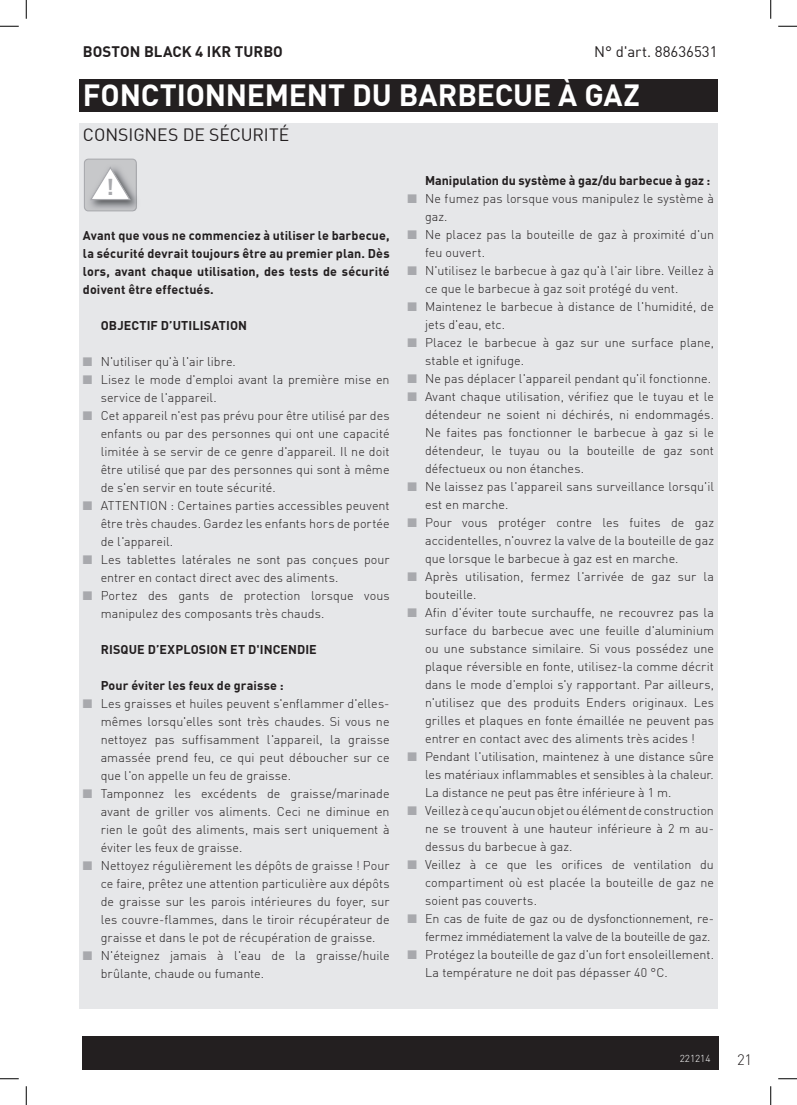
<style>
.page{position:relative;width:797px;height:1105px;background:#fff}
.page>*{position:absolute;margin:0;border:0;box-sizing:border-box;transform-origin:0 0}
.t1{font:700 36.25px "DIN Offc";color:#231f20}
.t2{font:700 30px "DIN Offc";letter-spacing:-.005em;color:#fff}
.t3{font:17.5px "DIN Offc";letter-spacing:-.005em;color:#231f20}
.t4{font:700 15px "DIN Offc";color:#231f20}
.t5{font:15px "DIN Offc";color:#231f20}
.t6{font:300 15px "DIN Pro";color:#231f20}
.t7{font:300 12.5px/18px "DIN Offc";letter-spacing:.005em;color:#231f20}
.t8{font:700 12.5px/18px "DIN Offc";letter-spacing:.01em;color:#231f20;text-align:justify}
.t9{font:300 12.5px/18px "DIN Offc";letter-spacing:-.015em;color:#231f20;text-align:right}
.t10{font:300 10px "DIN Offc";color:#fff}
.s1{font-size:22.5px;color:#a8a9ad}
.s2{color:#a8a9ad}
</style>
<div class="page">
<div style="left:79px;top:124px;width:638px;height:885px;background:#e6e7e9"></div>
<div style="left:82px;top:1036px;width:636px;height:33px;background:#231f20"></div>
<div style="left:79px;top:79px;width:638px;height:33px;background:#231f20"></div>
<svg style="left:84px;top:159px;width:53px;height:52px;background:#c4c5c7"></svg>
<svg style="left:0;top:25px;width:19px;height:2px"></svg>
<svg style="left:778px;top:25px;width:19px;height:2px"></svg>
<svg style="left:0;top:1078px;width:19px;height:1px"></svg>
<svg style="left:778px;top:1078px;width:19px;height:1px"></svg>
<svg style="left:25px;top:0;width:2px;height:19px"></svg>
<svg style="left:25px;top:1086px;width:2px;height:19px"></svg>
<svg style="left:770px;top:0;width:1px;height:19px"></svg>
<svg style="left:770px;top:1086px;width:1px;height:19px"></svg>
<p class="t4" style="left:83px;top:42px;width:201px">BOSTON BLACK 4 IKR TURBO</p>
<p class="t5" style="left:594px;top:42px;width:125px">N° d'art. 88636531</p>
<h2 class="t2" style="left:83px;top:76px;width:558px">FONCTIONNEMENT DU BARBECUE À GAZ</h2>
<h3 class="t3" style="left:83px;top:124px;width:208px">CONSIGNES DE SÉCURITÉ</h3>
<h1 class="t1" style="left:104px;top:162px;width:14px">!<span class="s1">!</span></h1>
<p class="t8" style="left:83px;top:225px;width:308px">Avant que vous ne commenciez à utiliser le barbecue, la sécurité devrait toujours être au premier plan. Dès lors, avant chaque utilisation, des tests de sécurité doivent être effectués.</p>
<p class="t8" style="left:101px;top:315px;width:148px">OBJECTIF D’UTILISATION</p>
<p class="t7" style="left:83px;top:352px;width:154px"><span class="s2">■</span> N'utiliser qu'à l'air libre.</p>
<p class="t7" style="left:101px;top:370px;width:290px;text-indent:-18px"><span class="s2">■</span> Lisez le mode d'emploi avant la première mise en service de l'appareil.</p>
<p class="t7" style="left:101px;top:406px;width:290px;text-align:justify;text-indent:-18px"><span class="s2">■</span> Cet appareil n'est pas prévu pour être utilisé par des enfants ou par des personnes qui ont une capacité limitée à se servir de ce genre d'appareil. Il ne doit être utilisé que par des personnes qui sont à même de s'en servir en toute sécurité.</p>
<p class="t7" style="left:101px;top:496px;width:290px;text-align:justify;text-indent:-18px"><span class="s2">■</span> ATTENTION : Certaines parties accessibles peuvent être très chaudes. Gardez les enfants hors de portée de l'appareil.</p>
<p class="t7" style="left:101px;top:550px;width:290px;text-indent:-18px"><span class="s2">■</span> Les tablettes latérales ne sont pas conçues pour entrer en contact direct avec des aliments.</p>
<p class="t7" style="left:101px;top:586px;width:290px;text-indent:-18px"><span class="s2">■</span> Portez des gants de protection lorsque vous manipulez des composants très chauds.</p>
<p class="t8" style="left:101px;top:639px;width:218px">RISQUE D’EXPLOSION ET D'INCENDIE</p>
<p class="t8" style="left:101px;top:675px;width:185px">Pour éviter les feux de graisse :</p>
<p class="t7" style="left:101px;top:694px;width:290px;text-align:justify;text-indent:-18px"><span class="s2">■</span> Les graisses et huiles peuvent s'enflammer d'elles&shy;mêmes lorsqu'elles sont très chaudes. Si vous ne nettoyez pas suffisamment l'appareil, la graisse amassée prend feu, ce qui peut déboucher sur ce que l'on appelle un feu de graisse.</p>
<p class="t7" style="left:101px;top:784px;width:290px;text-align:justify;text-indent:-18px"><span class="s2">■</span> Tamponnez les excédents de graisse/marinade avant de griller vos aliments. Ceci ne diminue en rien le goût des aliments, mais sert uniquement à éviter les feux de graisse.</p>
<p class="t7" style="left:101px;top:856px;width:290px;text-align:justify;text-indent:-18px"><span class="s2">■</span> Nettoyez régulièrement les dépôts de graisse ! Pour ce faire, prêtez une attention particulière aux dépôts de graisse sur les parois intérieures du foyer, sur les couvre-flammes, dans le tiroir récupérateur de graisse et dans le pot de récupération de graisse.</p>
<p class="t7" style="left:101px;top:946px;width:290px;text-indent:-18px"><span class="s2">■</span> N'éteignez jamais à l'eau de la graisse/huile brûlante, chaude ou fumante.</p>
<p class="t8" style="left:425px;top:171px;width:287px">Manipulation du système à gaz/du barbecue à gaz :</p>
<p class="t7" style="left:425px;top:189px;width:290px;text-indent:-18px"><span class="s2">■</span> Ne fumez pas lorsque vous manipulez le système à gaz.</p>
<p class="t7" style="left:425px;top:225px;width:290px;text-indent:-18px"><span class="s2">■</span> Ne placez pas la bouteille de gaz à proximité d'un feu ouvert.</p>
<p class="t7" style="left:425px;top:261px;width:290px;text-indent:-18px"><span class="s2">■</span> N'utilisez le barbecue à gaz qu'à l'air libre. Veillez à ce que le barbecue à gaz soit protégé du vent.</p>
<p class="t7" style="left:425px;top:297px;width:290px;text-indent:-18px"><span class="s2">■</span> Maintenez le barbecue à distance de l'humidité, de jets d'eau, etc.</p>
<p class="t7" style="left:425px;top:333px;width:290px;text-indent:-18px"><span class="s2">■</span> Placez le barbecue à gaz sur une surface plane, stable et ignifuge.</p>
<p class="t7" style="left:407px;top:369px;width:305px"><span class="s2">■</span> Ne pas déplacer l'appareil pendant qu'il fonctionne.</p>
<p class="t7" style="left:425px;top:387px;width:290px;text-align:justify;text-indent:-18px"><span class="s2">■</span> Avant chaque utilisation, vérifiez que le tuyau et le détendeur ne soient ni déchirés, ni endommagés.<br>Ne faites pas fonctionner le barbecue à gaz si le détendeur, le tuyau ou la bouteille de gaz sont défectueux ou non étanches.</p>
<p class="t7" style="left:425px;top:477px;width:290px;text-indent:-18px"><span class="s2">■</span> Ne laissez pas l'appareil sans surveillance lorsqu'il est en marche.</p>
<p class="t7" style="left:425px;top:513px;width:290px;text-align:justify;text-indent:-18px"><span class="s2">■</span> Pour vous protéger contre les fuites de gaz accidentelles, n'ouvrez la valve de la bouteille de gaz que lorsque le barbecue à gaz est en marche.</p>
<p class="t7" style="left:425px;top:567px;width:290px;text-indent:-18px"><span class="s2">■</span> Après utilisation, fermez l'arrivée de gaz sur la bouteille.</p>
<p class="t7" style="left:425px;top:603px;width:290px;text-align:justify;text-indent:-18px"><span class="s2">■</span> Afin d'éviter toute surchauffe, ne recouvrez pas la surface du barbecue avec une feuille d'aluminium ou une substance similaire. Si vous possédez une plaque réversible en fonte, utilisez-la comme décrit dans le mode d'emploi s'y rapportant. Par ailleurs, n'utilisez que des produits Enders originaux. Les grilles et plaques en fonte émaillée ne peuvent pas entrer en contact avec des aliments très acides !</p>
<p class="t7" style="left:425px;top:747px;width:290px;text-align:justify;text-indent:-18px"><span class="s2">■</span> Pendant l'utilisation, maintenez à une distance sûre les matériaux inflammables et sensibles à la chaleur.<br>La distance ne peut pas être inférieure à 1 m.</p>
<p class="t7" style="left:425px;top:801px;width:290px;text-align:justify;text-indent:-18px"><span class="s2">■</span> Veillez à ce qu'aucun objet ou élément de construction ne se trouvent à une hauteur inférieure à 2 m au&shy;dessus du barbecue à gaz.</p>
<p class="t7" style="left:425px;top:855px;width:290px;text-align:justify;text-indent:-18px"><span class="s2">■</span> Veillez à ce que les orifices de ventilation du compartiment où est placée la bouteille de gaz ne soient pas couverts.</p>
<p class="t9" style="left:407px;top:909px;width:308px"><span class="s2">■</span> En cas de fuite de gaz ou de dysfonctionnement, re&shy;fermez immédiatement la valve de la bouteille de gaz.</p>
<p class="t7" style="left:425px;top:945px;width:290px;text-indent:-18px"><span class="s2">■</span> Protégez la bouteille de gaz d'un fort ensoleillement.<br>La température ne doit pas dépasser 40 °C.</p>
<p class="t10" style="left:679px;top:1052px;width:32px">221214</p>
<p class="t6" style="left:737px;top:1048px;width:17px">21</p>
</div>
